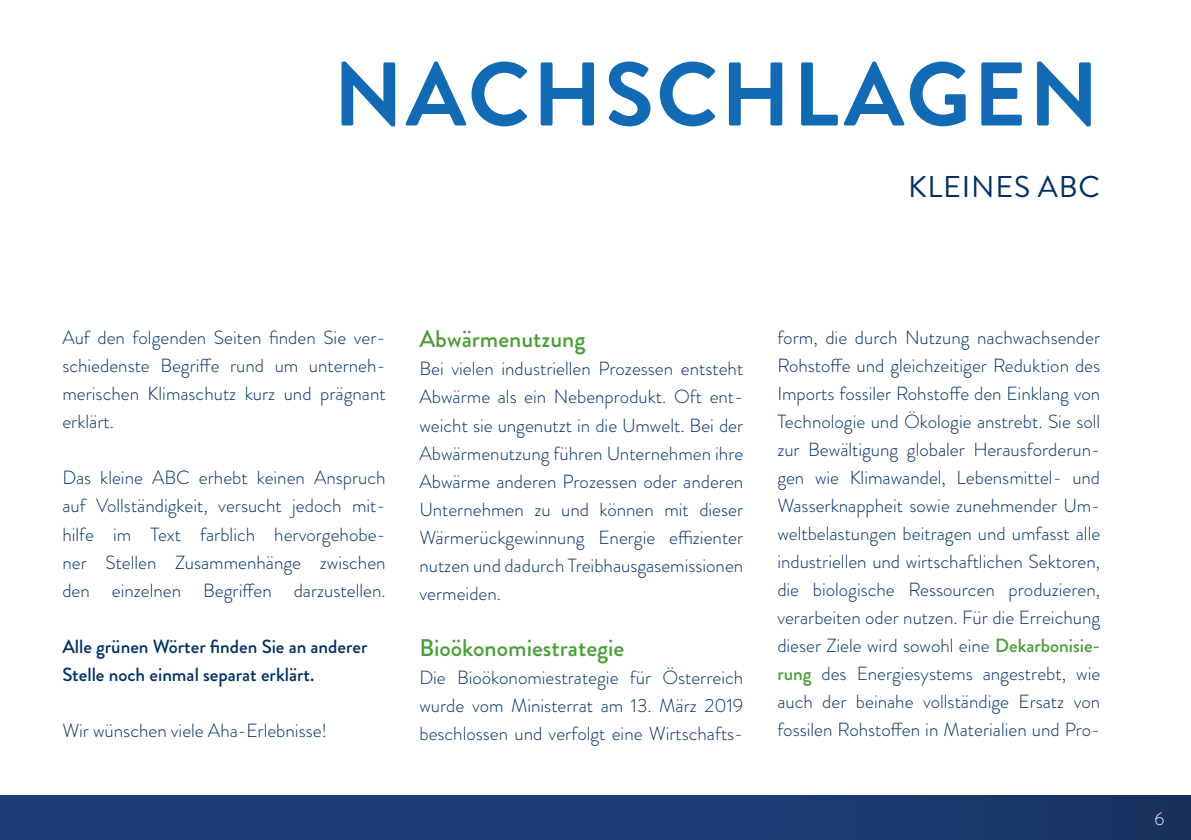
<style>
.page{position:relative;width:1191px;height:840px;background:#fff}
.page>*{position:absolute;margin:0;border:0;box-sizing:border-box;transform-origin:0 0}
.h1-orange{font:700 90px "Brandon Grotesque";letter-spacing:.025em;color:#126ab4}
.h1-orange-2{font:30px "Brandon Grotesque";letter-spacing:.025em;color:#002f63}
.p-info{font:500 24px "Brandon Grotesque";color:#4a9e38}
.p-info-2{font:300 19px/28px "Brandon Grotesque";color:#002f63;text-align:justify}
.p-info-3{font:500 19px/28px "Brandon Grotesque";color:#002f63}
.t1{font:300 18px "Brandon Grotesque";color:#fff}
.s1{font-weight:500;color:#4a9e38}
</style>
<div class="page">
<div style="left:0;top:795px;width:1191px;height:44px;background:linear-gradient(to right,#1d4181,#1a3568)"></div>
<h1 class="h1-orange" style="left:333px;top:31px;width:767px">NACHSCHLAGEN</h1>
<h1 class="h1-orange-2" style="left:908px;top:166px;width:193px">KLEINES ABC</h1>
<p class="p-info-2" style="left:62px;top:323px;width:325px">Auf den folgenden Seiten finden Sie ver&shy;schiedenste Begriffe rund um unterneh&shy;merischen Klimaschutz kurz und prägnant erklärt.</p>
<p class="p-info-2" style="left:62px;top:463px;width:325px">Das kleine ABC erhebt keinen Anspruch auf Vollständigkeit, versucht jedoch mit&shy;hilfe im Text farblich hervorgehobe&shy;ner Stellen Zusammenhänge zwischen den einzelnen Begriffen darzustellen.</p>
<p class="p-info-3" style="left:62px;top:632px;width:306px">Alle grünen Wörter finden Sie an anderer<br>Stelle noch einmal separat erklärt.</p>
<p class="p-info-2" style="left:62px;top:715px;width:266px">Wir wünschen viele Aha-Erlebnisse!</p>
<p class="p-info" style="left:419px;top:322px;width:167px">Abwärmenutzung</p>
<p class="p-info-2" style="left:419px;top:355px;width:325px">Bei vielen industriellen Prozessen entsteht Abwärme als ein Nebenprodukt. Oft ent&shy;weicht sie ungenutzt in die Umwelt. Bei der Abwärmenutzung führen Unternehmen ihre Abwärme anderen Prozessen oder anderen Unternehmen zu und können mit dieser Wärmerückgewinnung Energie effizienter nutzen und dadurch Treibhausgasemissionen vermeiden.</p>
<p class="p-info" style="left:419px;top:630px;width:206px">Bioökonomiestrategie</p>
<p class="p-info-2" style="left:419px;top:663px;width:325px">Die Bioökonomiestrategie für Österreich wurde vom Ministerrat am 13. März 2019 beschlossen und verfolgt eine Wirtschafts-</p>
<p class="p-info-2" style="left:777px;top:323px;width:324px">form, die durch Nutzung nachwachsender Rohstoffe und gleichzeitiger Reduktion des Imports fossiler Rohstoffe den Einklang von Technologie und Ökologie anstrebt. Sie soll zur Bewältigung globaler Herausforderun&shy;gen wie Klimawandel, Lebensmittel- und Wasserknappheit sowie zunehmender Um&shy;weltbelastungen beitragen und umfasst alle industriellen und wirtschaftlichen Sektoren, die biologische Ressourcen produzieren, verarbeiten oder nutzen. Für die Erreichung dieser Ziele wird sowohl eine <span class="s1">Dekarbonisie&shy;rung</span> des Energiesystems angestrebt, wie auch der beinahe vollständige Ersatz von fossilen Rohstoffen in Materialien und Pro-</p>
<p class="t1" style="left:1154px;top:806px;width:11px">6</p>
</div>
